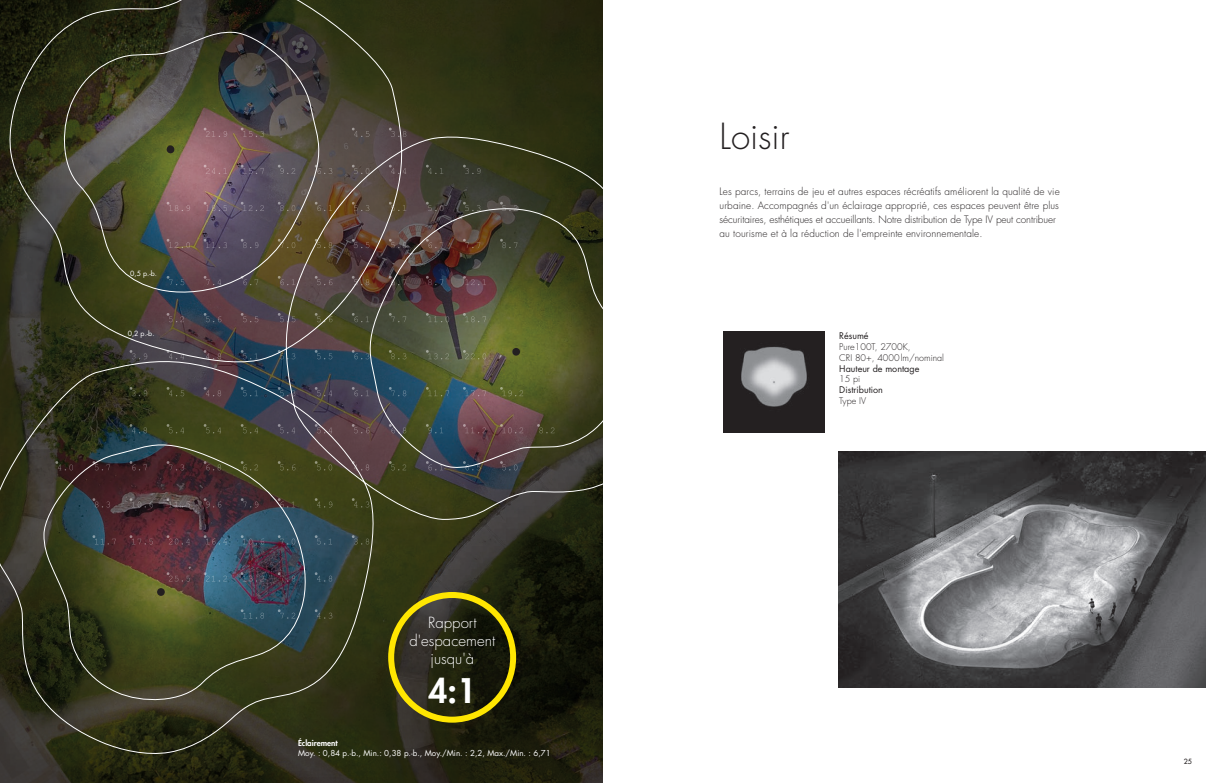
<style>
.page{position:relative;width:1206px;height:783px;background:#fff}
.page>*{position:absolute;margin:0;border:0;box-sizing:border-box;transform-origin:0 0}
.Paragraph_Style_1{font:300 35px "Futura Std";color:#231f20}
.t1{font:800 33px "Futura Std";color:#fff}
.t2{font:300 15px/18px "Futura Std";color:#fff;text-align:center}
.Paragraph_Style_1-2{font:300 10px/14px "Futura Std";letter-spacing:.01em;color:#231f20}
.t3{font:300 9px/10.8px "Futura Std";color:#231f20}
.t4{font:9px "Futura Std";color:#231f20}
.Paragraph_Style_1-3{font:8px "Futura Std";color:#fff}
.Paragraph_Style_1-4{font:800 8px "Futura Std";color:#fff}
.Paragraph_Style_1-5{font:7px "Futura Std";color:#fff}
.t5{font:500 7px "Futura Std";color:#231f20}
</style>
<div class="page">
<img style="left:0;top:757px;width:603px;height:26px">
<svg style="left:0;top:0;width:603px;height:757px;background:#2c2d1a"></svg>
<img style="left:44px;top:31px;width:559px;height:673px">
<div style="left:388px;top:592px;width:128px;height:131px;border:6px solid #ffe601;border-radius:50%"></div>
<img style="left:724px;top:332px;width:101px;height:101px">
<img style="left:838px;top:452px;width:368px;height:236px">
<p class="Paragraph_Style_1-5" style="left:130px;top:269px;width:28px">0,5 p.-b.</p>
<p class="Paragraph_Style_1-5" style="left:128px;top:329px;width:28px">0,2 p.-b.</p>
<p class="t2" style="left:410px;top:614px;width:87px">Rapport d'espacement</p>
<p class="t2" style="left:431px;top:650px;width:45px">jusqu'à</p>
<p class="t1" style="left:429px;top:670px;width:49px">4:1</p>
<p class="Paragraph_Style_1-4" style="left:298px;top:738px;width:41px">Éclairement</p>
<p class="Paragraph_Style_1-3" style="left:298px;top:748px;width:254px">Moy. : 0,84 p.-b., Min.: 0,38 p.-b., Moy./Min. : 2,2, Max./Min. : 6,71</p>
<p class="Paragraph_Style_1" style="left:720px;top:115px;width:71px">Loisir</p>
<p class="Paragraph_Style_1-2" style="left:720px;top:185px;width:342px">Les parcs, terrains de jeu et autres espaces récréatifs améliorent la qualité de vie urbaine. Accompagnés d'un éclairage approprié, ces espaces peuvent être plus sécuritaires, esthétiques et accueillants. Notre distribution de Type IV peut contribuer au tourisme et à la réduction de l'empreinte environnementale.</p>
<p class="t4" style="left:839px;top:330px;width:31px">Résumé</p>
<p class="t3" style="left:839px;top:342px;width:106px">Pure100T, 2700K,<br>CRI 80+, 4000lm/nominal</p>
<p class="t4" style="left:839px;top:362px;width:82px">Hauteur de montage</p>
<p class="t3" style="left:839px;top:374px;width:23px">15 pi</p>
<p class="t4" style="left:839px;top:384px;width:45px">Distribution</p>
<p class="t3" style="left:839px;top:396px;width:28px">Type IV</p>
<p class="t5" style="left:1184px;top:757px;width:9px">25</p>
</div>
